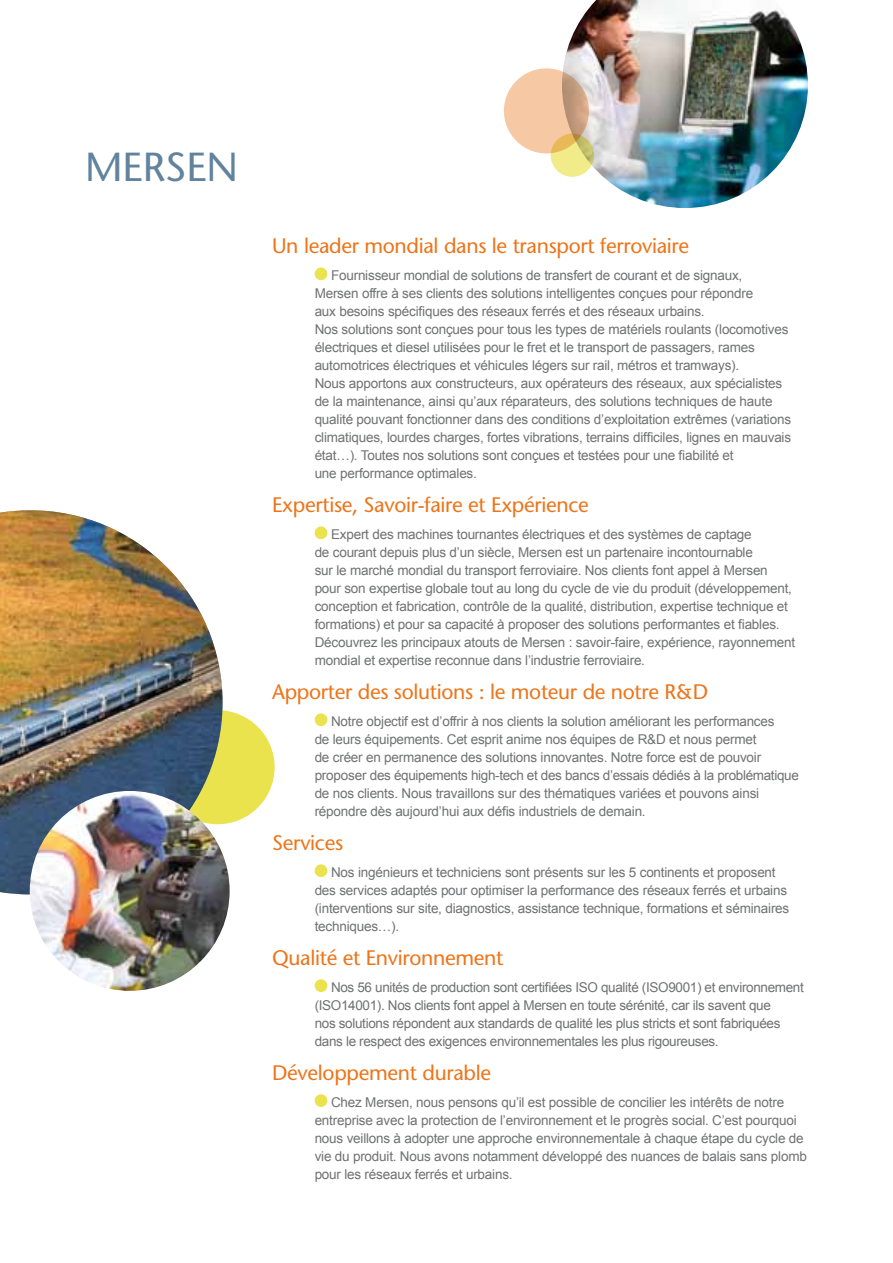
<style>
.page{position:relative;width:893px;height:1263px;background:#fff}
.page>*{position:absolute;margin:0;border:0;box-sizing:border-box;transform-origin:0 0}
.t1{font:40.5px "Stone Sans";color:#61839d}
.t2{font:21px "Stone Sans";letter-spacing:-.015em;color:#ec751a}
.t3{font:13.5px/18px "Arial";letter-spacing:-.015em;color:#707172}
</style>
<div class="page">
<div style="left:315px;top:267px;width:12px;height:13px;background:#eae34d;border-radius:50%"></div>
<div style="left:315px;top:526px;width:12px;height:13px;background:#eae34d;border-radius:50%"></div>
<div style="left:315px;top:713px;width:12px;height:13px;background:#eae34d;border-radius:50%"></div>
<div style="left:315px;top:864px;width:12px;height:13px;background:#eae34d;border-radius:50%"></div>
<div style="left:315px;top:979px;width:12px;height:13px;background:#eae34d;border-radius:50%"></div>
<div style="left:315px;top:1094px;width:12px;height:13px;background:#eae34d;border-radius:50%"></div>
<img style="left:563px;top:0;width:245px;height:208px">
<svg style="left:504px;top:68px;width:85px;height:85px;background:#ebbe9c"></svg>
<svg style="left:551px;top:134px;width:43px;height:43px"></svg>
<div style="left:161px;top:710px;width:114px;height:114px;background:#eae34d;border-radius:50%"></div>
<img style="left:0;top:510px;width:223px;height:384px">
<img style="left:30px;top:791px;width:200px;height:200px;border-radius:100px">
<h1 class="t1" style="left:85px;top:143px;width:61px">Mersen</h1>
<h2 class="t2" style="left:272px;top:233px;width:419px">Un leader mondial dans le transport ferroviaire</h2>
<p class="t3" style="left:315px;top:267px;width:478px;text-indent:16px">Fournisseur mondial de solutions de transfert de courant et de signaux,<br>Mersen offre à ses clients des solutions intelligentes conçues pour répondre<br>aux besoins spécifiques des réseaux ferrés et des réseaux urbains.<br>Nos solutions sont conçues pour tous les types de matériels roulants (locomotives électriques et diesel utilisées pour le fret et le transport de passagers, rames automotrices électriques et véhicules légers sur rail, métros et tramways).<br>Nous apportons aux constructeurs, aux opérateurs des réseaux, aux spécialistes de la maintenance, ainsi qu’aux réparateurs, des solutions techniques de haute qualité pouvant fonctionner dans des conditions d’exploitation extrêmes (variations climatiques, lourdes charges, fortes vibrations, terrains difficiles, lignes en mauvais état…). Toutes nos solutions sont conçues et testées pour une fiabilité et<br>une performance optimales.</p>
<h2 class="t2" style="left:272px;top:492px;width:318px">Expertise, Savoir-faire et Expérience</h2>
<p class="t3" style="left:315px;top:526px;width:482px;text-indent:16px">Expert des machines tournantes électriques et des systèmes de captage<br>de courant depuis plus d’un siècle, Mersen est un partenaire incontournable<br>sur le marché mondial du transport ferroviaire. Nos clients font appel à Mersen pour son expertise globale tout au long du cycle de vie du produit (développement, conception et fabrication, contrôle de la qualité, distribution, expertise technique et formations) et pour sa capacité à proposer des solutions performantes et fiables.<br>Découvrez les principaux atouts de Mersen : savoir-faire, expérience, rayonnement mondial et expertise reconnue dans l’industrie ferroviaire.</p>
<h2 class="t2" style="left:272px;top:679px;width:438px">Apporter des solutions : le moteur de notre R&amp;D</h2>
<p class="t3" style="left:315px;top:712px;width:486px;text-indent:16px">Notre objectif est d’offrir à nos clients la solution améliorant les performances<br>de leurs équipements. Cet esprit anime nos équipes de R&amp;D et nous permet<br>de créer en permanence des solutions innovantes. Notre force est de pouvoir proposer des équipements high-tech et des bancs d’essais dédiés à la problématique de nos clients. Nous travaillons sur des thématiques variées et pouvons ainsi répondre dès aujourd’hui aux défis industriels de demain.</p>
<h2 class="t2" style="left:272px;top:830px;width:73px">Services</h2>
<p class="t3" style="left:315px;top:863px;width:476px;text-indent:16px">Nos ingénieurs et techniciens sont présents sur les 5 continents et proposent des services adaptés pour optimiser la performance des réseaux ferrés et urbains (interventions sur site, diagnostics, assistance technique, formations et séminaires techniques…).</p>
<h2 class="t2" style="left:272px;top:945px;width:233px">Qualité et Environnement</h2>
<p class="t3" style="left:315px;top:978px;width:491px;text-indent:16px">Nos 56 unités de production sont certifiées ISO qualité (ISO9001) et environnement (ISO14001). Nos clients font appel à Mersen en toute sérénité, car ils savent que<br>nos solutions répondent aux standards de qualité les plus stricts et sont fabriquées dans le respect des exigences environnementales les plus rigoureuses.</p>
<h2 class="t2" style="left:272px;top:1060px;width:220px">Développement durable</h2>
<p class="t3" style="left:315px;top:1093px;width:494px;text-indent:16px">Chez Mersen, nous pensons qu’il est possible de concilier les intérêts de notre entreprise avec la protection de l’environnement et le progrès social. C’est pourquoi nous veillons à adopter une approche environnementale à chaque étape du cycle de vie du produit. Nous avons notamment développé des nuances de balais sans plomb pour les réseaux ferrés et urbains.</p>
</div>
